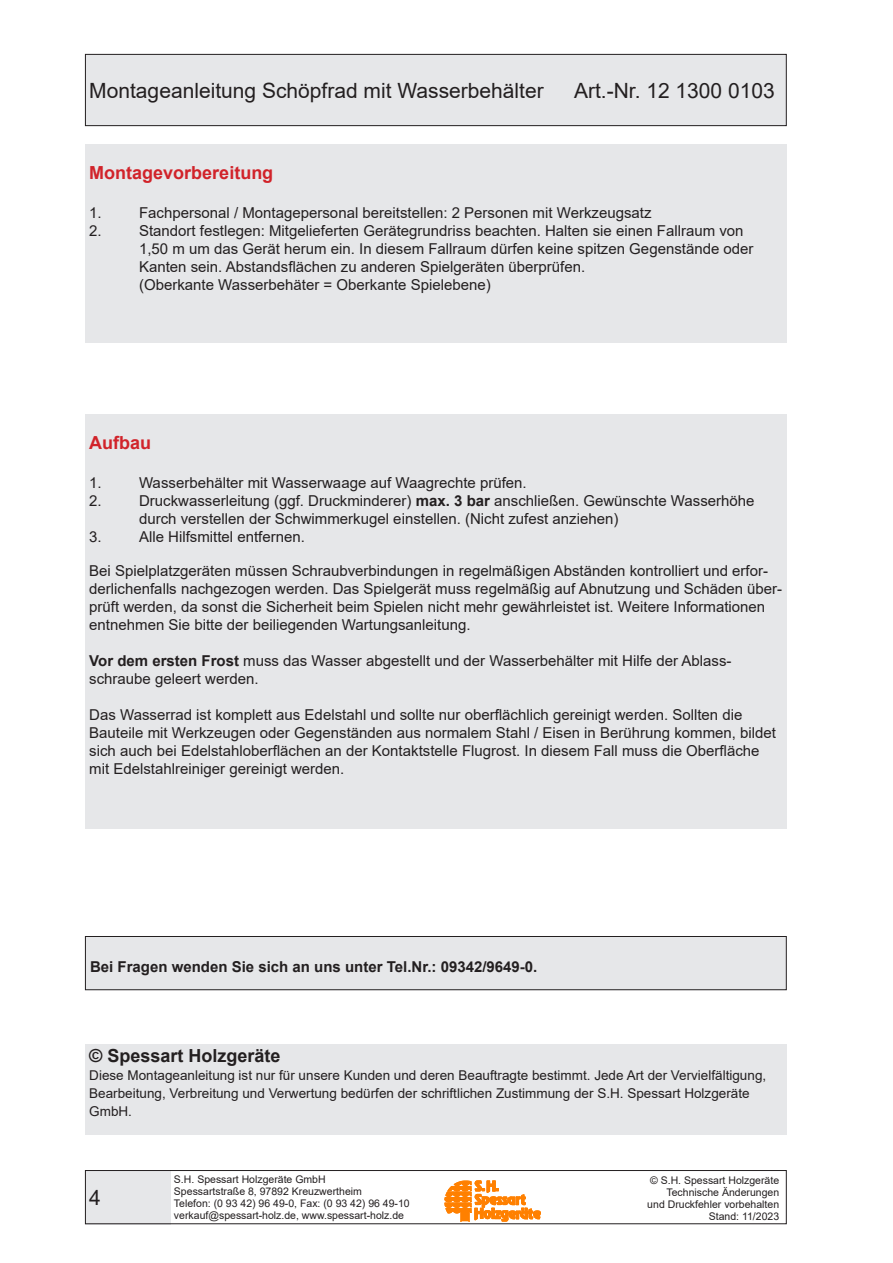
<style>
.page{position:relative;width:893px;height:1263px;background:#fff}
.page>*{position:absolute;margin:0;border:0;box-sizing:border-box;transform-origin:0 0}
.Absatzformat_2{font:21px "Arial";color:#231f20}
.t1{font:700 18px "Arial";color:#d1232a}
.t2{font:700 18px "Arial";color:#231f20}
.t3{font:15px/18px "Arial";color:#231f20}
.t4{font:700 15px "Arial";color:#231f20}
.t5{font:13.5px/18px "Arial";color:#231f20}
.t6{font:10.5px/12px "Arial";color:#231f20}
.s1{font-weight:700}
</style>
<div class="page">
<div style="left:85px;top:54px;width:701px;height:72px;background:#e6e7e9"></div>
<div style="left:85px;top:54px;width:702px;height:72px;border:1px solid #231f20"></div>
<div style="left:85px;top:1170px;width:85px;height:54px;background:#e6e7e9"></div>
<svg style="left:445px;top:1181px;width:95px;height:40px"></svg>
<div style="left:85px;top:1170px;width:702px;height:54px;border:1px solid #231f20"></div>
<div style="left:85px;top:144px;width:702px;height:198px;background:#e6e7e9"></div>
<div style="left:85px;top:414px;width:702px;height:414px;background:#e6e7e9"></div>
<div style="left:85px;top:936px;width:701px;height:54px;background:#e6e7e9"></div>
<div style="left:85px;top:936px;width:702px;height:54px;border:1px solid #231f20"></div>
<div style="left:85px;top:1044px;width:702px;height:90px;background:#e6e7e9"></div>
<p class="Absatzformat_2" style="left:89px;top:76px;width:456px">Montageanleitung Schöpfrad mit Wasserbehälter</p>
<p class="Absatzformat_2" style="left:574px;top:76px;width:202px">Art.-Nr. 12 1300 0103</p>
<p class="t1" style="left:89px;top:160px;width:186px">Montagevorbereitung</p>
<p class="t3" style="left:89px;top:204px;width:14px">1.</p>
<p class="t3" style="left:139px;top:204px;width:514px">Fachpersonal / Montagepersonal bereitstellen: 2 Personen mit Werkzeugsatz</p>
<p class="t3" style="left:89px;top:222px;width:14px">2.</p>
<p class="t3" style="left:139px;top:222px;width:606px">Standort festlegen: Mitgelieferten Gerätegrundriss beachten. Halten sie einen Fallraum von</p>
<p class="t3" style="left:139px;top:240px;width:616px">1,50 m um das Gerät herum ein. In diesem Fallraum dürfen keine spitzen Gegenstände oder<br>Kanten sein. Abstandsflächen zu anderen Spielgeräten überprüfen.<br>(Oberkante Wasserbehäter = Oberkante Spielebene)</p>
<p class="t1" style="left:89px;top:430px;width:63px">Aufbau</p>
<p class="t3" style="left:89px;top:474px;width:14px">1.</p>
<p class="t3" style="left:139px;top:474px;width:389px">Wasserbehälter mit Wasserwaage auf Waagrechte prüfen.</p>
<p class="t3" style="left:89px;top:492px;width:14px">2.</p>
<p class="t3" style="left:139px;top:492px;width:617px">Druckwasserleitung (ggf. Druckminderer) <span class="s1">max. 3 bar</span> anschließen. Gewünschte Wasserhöhe</p>
<p class="t3" style="left:139px;top:510px;width:481px">durch verstellen der Schwimmerkugel einstellen. (Nicht zufest anziehen)</p>
<p class="t3" style="left:89px;top:528px;width:14px">3.</p>
<p class="t3" style="left:139px;top:528px;width:167px">Alle Hilfsmittel entfernen.</p>
<p class="t3" style="left:89px;top:562px;width:694px">Bei Spielplatzgeräten müssen Schraubverbindungen in regelmäßigen Abständen kontrolliert und erfor&shy;derlichenfalls nachgezogen werden. Das Spielgerät muss regelmäßig auf Abnutzung und Schäden über&shy;prüft werden, da sonst die Sicherheit beim Spielen nicht mehr gewährleistet ist. Weitere Informationen entnehmen Sie bitte der beiliegenden Wartungsanleitung.</p>
<p class="t3" style="left:89px;top:652px;width:644px"><span class="s1">Vor dem ersten Frost</span> muss das Wasser abgestellt und der Wasserbehälter mit Hilfe der Ablass-</p>
<p class="t3" style="left:89px;top:670px;width:171px">schraube geleert werden.</p>
<p class="t3" style="left:89px;top:706px;width:655px">Das Wasserrad ist komplett aus Edelstahl und sollte nur oberflächlich gereinigt werden. Sollten die</p>
<p class="t3" style="left:89px;top:724px;width:688px">Bauteile mit Werkzeugen oder Gegenständen aus normalem Stahl / Eisen in Berührung kommen, bildet sich auch bei Edelstahloberflächen an der Kontaktstelle Flugrost. In diesem Fall muss die Oberfläche mit Edelstahlreiniger gereinigt werden.</p>
<p class="t4" style="left:90px;top:956px;width:449px">Bei Fragen wenden Sie sich an uns unter Tel.Nr.: 09342/9649-0.</p>
<p class="t2" style="left:89px;top:1043px;width:193px">© Spessart Holzgeräte</p>
<p class="t5" style="left:89px;top:1066px;width:678px">Diese Montageanleitung ist nur für unsere Kunden und deren Beauftragte bestimmt. Jede Art der Vervielfältigung,<br>Bearbeitung, Verbreitung und Verwertung bedürfen der schriftlichen Zustimmung der S.H. Spessart Holzgeräte<br>GmbH.</p>
<h1 class="Absatzformat_2" style="left:89px;top:1183px;width:13px">4</h1>
<p class="t6" style="left:174px;top:1173px;width:237px">S.H. Spessart Holzgeräte GmbH<br>Spessartstraße 8, 97892 Kreuzwertheim<br>Telefon: (0 93 42) 96 49-0, Fax: (0 93 42) 96 49-10 verkauf@spessart-holz.de, www.spessart-holz.de</p>
<p class="t6" style="left:647px;top:1174px;width:133px;text-align:right">© S.H. Spessart Holzgeräte<br>Technische Änderungen und Druckfehler vorbehalten<br>Stand: 11/2023</p>
</div>
